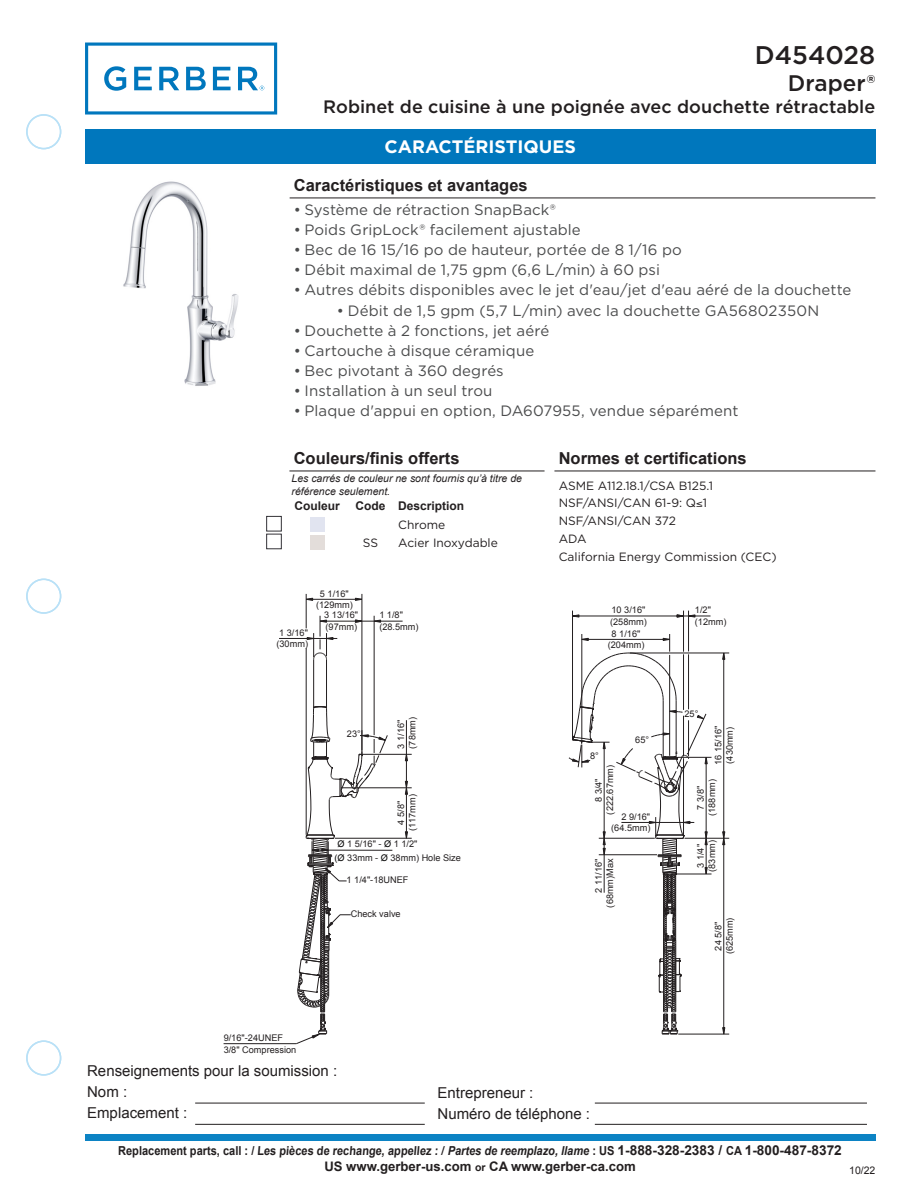
<style>
.page{position:relative;width:918px;height:1188px;background:#fff}
.page>*{position:absolute;margin:0;border:0;box-sizing:border-box;transform-origin:0 0}
.Header_headline{font:500 25.5px "Gotham";color:#231f20}
.Header_series{font:500 22.5px "Gotham";color:#231f20}
.Header_series-2{font:500 18px "Gotham";color:#231f20}
.t1{font:700 18px "Gotham";color:#fff}
.t2{font:700 16.5px "Arial";color:#231f20}
.t3{font:15px "Gotham";letter-spacing:.01em;color:#4b4c4d}
.t4{font:15px/21.3px "Arial";color:#231f20}
.t5{font:700 13.2px "Arial";color:#231f20}
.t6{font:700 12.3px "Arial";color:#231f20;scale:.89 1}
.Standard___Certifica{font:12px "Gotham";color:#231f20}
.t7{font:700 12px "Arial";color:#231f20}
.t8{font:italic 10.5px/12.6px "Arial";color:#231f20}
.t9{font:10.5px "Arial";color:#231f20}
.t10{font:9.15px/11.2px "Arial";letter-spacing:.005em;color:#231f20}
.s1{color:#030303}
.s2{font-style:italic}
.s3{font-size:13.65px}
.s4{font-size:10.5px}
</style>
<div class="page">
<div style="left:26px;top:114px;width:35px;height:35px;border:2px solid #b9e1f7;border-radius:50%"></div>
<div style="left:26px;top:1040px;width:35px;height:36px;border:2px solid #b9e1f7;border-radius:50%"></div>
<div style="left:26px;top:579px;width:35px;height:35px;border:2px solid #b9e1f7;border-radius:50%"></div>
<div style="left:85px;top:1135px;width:790px;height:6px;background:#0c83c4"></div>
<svg style="left:85px;top:43px;width:192px;height:72px"></svg>
<div style="left:85px;top:130px;width:790px;height:34px;background:#0077bd"></div>
<hr style="left:195px;top:1103px;width:230px;height:1px;background:#231f20">
<hr style="left:595px;top:1103px;width:272px;height:1px;background:#231f20">
<hr style="left:195px;top:1124px;width:230px;height:1px;background:#231f20">
<hr style="left:595px;top:1124px;width:272px;height:1px;background:#231f20">
<hr style="left:290px;top:198px;width:585px;height:1px;background:#231f20">
<hr style="left:554px;top:471px;width:321px;height:1px;background:#231f20">
<hr style="left:289px;top:471px;width:56px;height:1px;background:#231f20">
<hr style="left:345px;top:471px;width:51px;height:1px;background:#231f20">
<hr style="left:396px;top:471px;width:149px;height:1px;background:#231f20">
<div style="left:266px;top:516px;width:16px;height:15px;border:1px solid #333237"></div>
<div style="left:310px;top:518px;width:15px;height:14px;background:#e1e4f0"></div>
<div style="left:266px;top:534px;width:16px;height:15px;border:1px solid #333237"></div>
<div style="left:310px;top:535px;width:15px;height:15px;background:#e3ddda"></div>
<svg style="left:722px;top:652px;width:3px;height:8px"></svg>
<svg style="left:722px;top:831px;width:3px;height:14px"></svg>
<svg style="left:722px;top:1027px;width:3px;height:7px"></svg>
<svg style="left:405px;top:831px;width:3px;height:7px"></svg>
<svg style="left:355px;top:598px;width:7px;height:3px"></svg>
<svg style="left:355px;top:620px;width:7px;height:3px"></svg>
<svg style="left:677px;top:614px;width:18px;height:4px"></svg>
<svg style="left:573px;top:614px;width:6px;height:4px"></svg>
<svg style="left:405px;top:781px;width:3px;height:14px"></svg>
<svg style="left:405px;top:755px;width:3px;height:6px"></svg>
<hr style="left:306px;top:648px;width:1px;height:187px;background:#231f20">
<hr style="left:306px;top:594px;width:1px;height:34px;background:#231f20">
<hr style="left:312px;top:850px;width:80px;height:1px;background:#231f20">
<hr style="left:335px;top:838px;width:77px;height:1px;background:#231f20">
<hr style="left:362px;top:594px;width:1px;height:160px;background:#231f20">
<hr style="left:341px;top:788px;width:71px;height:1px;background:#231f20">
<hr style="left:374px;top:616px;width:1px;height:119px;background:#231f20">
<hr style="left:406px;top:720px;width:1px;height:118px;background:#231f20">
<hr style="left:360px;top:754px;width:52px;height:1px;background:#231f20">
<hr style="left:279px;top:638px;width:58px;height:1px;background:#231f20">
<hr style="left:320px;top:621px;width:83px;height:1px;background:#231f20">
<hr style="left:306px;top:599px;width:56px;height:1px;background:#231f20">
<hr style="left:678px;top:1034px;width:51px;height:1px;background:#231f20">
<hr style="left:677px;top:874px;width:35px;height:1px;background:#231f20">
<hr style="left:572px;top:611px;width:1px;height:127px;background:#231f20">
<hr style="left:685px;top:838px;width:44px;height:1px;background:#231f20">
<hr style="left:678px;top:757px;width:34px;height:1px;background:#231f20">
<hr style="left:683px;top:611px;width:1px;height:41px;background:#231f20">
<hr style="left:688px;top:611px;width:1px;height:40px;background:#231f20">
<hr style="left:723px;top:653px;width:1px;height:381px;background:#231f20">
<hr style="left:630px;top:653px;width:99px;height:1px;background:#231f20">
<hr style="left:573px;top:616px;width:138px;height:1px;background:#231f20">
<hr style="left:313px;top:659px;width:1px;height:49px;background:#231f20">
<hr style="left:326px;top:659px;width:1px;height:49px;background:#231f20">
<svg style="left:307px;top:616px;width:26px;height:44px"></svg>
<svg style="left:568px;top:634px;width:140px;height:401px"></svg>
<svg style="left:296px;top:706px;width:92px;height:338px"></svg>
<hr style="left:224px;top:1043px;width:72px;height:1px;background:#231f20">
<img style="left:123px;top:181px;width:116px;height:205px">
<p class="Header_headline" style="left:755px;top:38px;width:122px">D454028</p>
<p class="Header_series" style="left:788px;top:69px;width:89px">Draper®</p>
<p class="Header_series-2" style="left:323px;top:95px;width:553px">Robinet de cuisine à une poignée avec douchette rétractable</p>
<p class="t1" style="left:385px;top:135px;width:193px">CARACTÉRISTIQUES</p>
<p class="t2" style="left:294px;top:174px;width:235px">Caractéristiques et avantages</p>
<p class="t3" style="left:294px;top:200px;width:264px">• Système de rétraction SnapBack®</p>
<p class="t3" style="left:294px;top:220px;width:288px">• Poids GripLock® facilement ajustable</p>
<p class="t3" style="left:294px;top:240px;width:389px">• Bec de 16 15/16 po de hauteur, portée de 8 1/16 po</p>
<p class="t3" style="left:294px;top:260px;width:368px">• Débit maximal de 1,75 gpm (6,6 L/min) à 60 psi</p>
<p class="t3" style="left:294px;top:281px;width:559px">• Autres débits disponibles avec le jet d'eau/jet d'eau aéré de la douchette</p>
<p class="t3" style="left:337px;top:301px;width:484px">• Débit de 1,5 gpm (5,7 L/min) avec la douchette GA56802350N</p>
<p class="t3" style="left:294px;top:321px;width:257px">• Douchette à 2 fonctions, jet aéré</p>
<p class="t3" style="left:294px;top:341px;width:242px">• Cartouche à disque céramique</p>
<p class="t3" style="left:294px;top:361px;width:211px">• Bec pivotant à 360 degrés</p>
<p class="t3" style="left:294px;top:381px;width:200px">• Installation à un seul trou</p>
<p class="t3" style="left:294px;top:401px;width:446px">• Plaque d'appui en option, DA607955, vendue séparément</p>
<p class="t2" style="left:294px;top:447px;width:167px">Couleurs/finis offerts</p>
<p class="t2" style="left:559px;top:447px;width:189px">Normes et certifications</p>
<p class="t8" style="left:292px;top:472px;width:232px">Les carrés de couleur ne sont fournis qu’à titre de référence seulement.</p>
<p class="Standard___Certifica" style="left:559px;top:478px;width:156px">ASME A112.18.1/CSA B125.1</p>
<p class="Standard___Certifica" style="left:559px;top:496px;width:150px">NSF/ANSI/CAN 61-9: Q≤1</p>
<p class="Standard___Certifica" style="left:559px;top:513px;width:119px">NSF/ANSI/CAN 372</p>
<p class="Standard___Certifica" style="left:559px;top:531px;width:29px">ADA</p>
<p class="Standard___Certifica" style="left:559px;top:549px;width:219px">California Energy Commission (CEC)</p>
<p class="t7" style="left:295px;top:498px;width:47px">Couleur</p>
<p class="t7" style="left:356px;top:498px;width:32px">Code</p>
<p class="t7" style="left:398px;top:498px;width:68px">Description</p>
<p class="Standard___Certifica" style="left:398px;top:517px;width:49px">Chrome</p>
<p class="Standard___Certifica" style="left:363px;top:535px;width:17px">SS</p>
<p class="Standard___Certifica" style="left:398px;top:535px;width:101px">Acier Inoxydable</p>
<p class="t10" style="left:276px;top:627px;width:33px">1 3/16" (30mm)</p>
<p class="t10" style="left:316px;top:588px;width:38px;text-align:center">5 1/16" (129mm)</p>
<p class="t10" style="left:324px;top:610px;width:35px">3 13/16" (97mm)</p>
<p class="t10" style="left:379px;top:610px;width:41px">1 1/8" (28.5mm)</p>
<p class="t10" style="left:695px;top:605px;width:33px">1/2" (12mm)</p>
<p class="t10" style="left:610px;top:605px;width:38px">10 3/16" (258mm)</p>
<p class="t10" style="left:608px;top:628px;width:38px;text-align:center">8 1/16" (204mm)</p>
<p class="t10" style="left:684px;top:708px;width:15px">25°</p>
<p class="t10" style="left:395px;top:749px;width:33px;rotate:-90deg">3 1/16" (78mm)</p>
<p class="t10" style="left:347px;top:728px;width:15px">23°</p>
<p class="t10" style="left:713px;top:765px;width:41px;rotate:-90deg">16 15/16" (430mm)</p>
<p class="t10" style="left:635px;top:735px;width:15px">65°</p>
<p class="t10" style="left:590px;top:750px;width:10px">8°</p>
<p class="t10" style="left:593px;top:815px;width:51px;text-align:center;rotate:-90deg">8 3/4" (222.67mm)</p>
<p class="t10" style="left:695px;top:816px;width:38px;text-align:center;rotate:-90deg">7 3/8" (188mm)</p>
<p class="t10" style="left:395px;top:831px;width:38px;text-align:center;rotate:-90deg">4 5/8" (117mm)</p>
<p class="t10" style="left:611px;top:811px;width:41px;text-align:right">2 9/16" (64.5mm)</p>
<p class="t10" style="left:335px;top:838px;width:128px;line-height:13.2px;text-indent:3px"><span class="s1">Ø</span> 1 5/16" - <span class="s1">Ø</span> 1 1/2"<br><span class="s1">(Ø</span> 33mm - <span class="s1">Ø</span> 38mm) Hole Size</p>
<p class="t10" style="left:347px;top:874px;width:63px">1 1/4"-18UNEF</p>
<p class="t10" style="left:351px;top:908px;width:51px">Check valve</p>
<p class="t10" style="left:593px;top:908px;width:51px;text-align:right;rotate:-90deg">2 11/16" (68mm)Max</p>
<p class="t10" style="left:695px;top:872px;width:33px;text-align:center;rotate:-90deg">3 1/4" (83mm)</p>
<p class="t10" style="left:713px;top:954px;width:38px;text-align:center;rotate:-90deg">24 5/8" (625mm)</p>
<p class="t10" style="left:224px;top:1032px;width:61px">9/16"-24UNEF</p>
<p class="t10" style="left:224px;top:1045px;width:74px">3/8" Compression</p>
<p class="t4" style="left:87px;top:1060px;width:252px">Renseignements pour la soumission :<br>Nom :</p>
<p class="t4" style="left:438px;top:1082px;width:97px">Entrepreneur :</p>
<p class="t4" style="left:87px;top:1102px;width:102px">Emplacement :</p>
<p class="t4" style="left:438px;top:1103px;width:154px">Numéro de téléphone :</p>
<p class="t6" style="left:118px;top:1143px;width:815px">Replacement parts, call : / Les pièces de rechange, appellez : / <span class="s2">Partes de reemplazo, llame</span> : US <span class="s3">1-888-328-2383 /</span> CA <span class="s3">1-800-487-8372</span></p>
<p class="t5" style="left:324px;top:1158px;width:313px">US www.gerber-us.com <span class="s4">or</span> CA www.gerber-ca.com</p>
<p class="t9" style="left:849px;top:1163px;width:28px">10/22</p>
</div>
